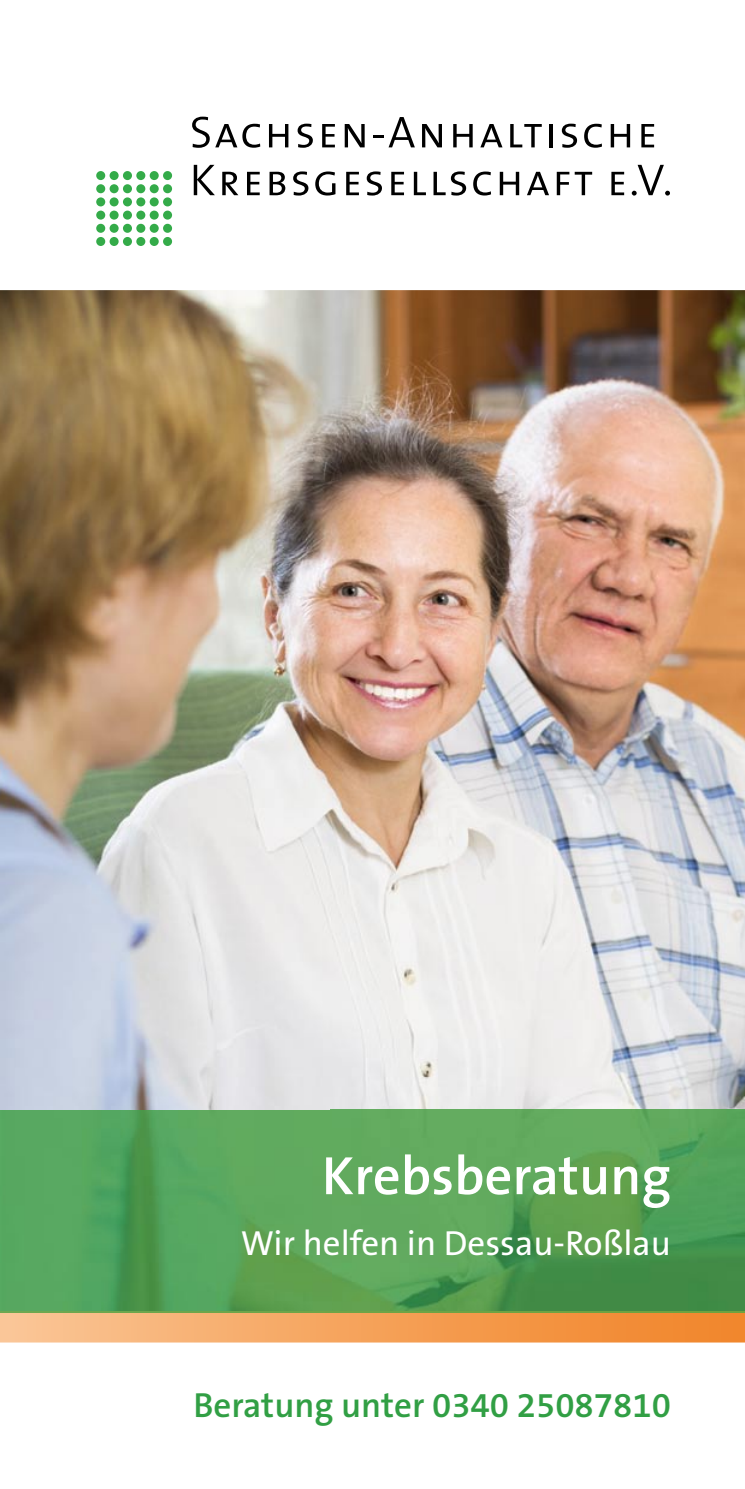
<style>
.page{position:relative;width:745px;height:1489px;background:#fff}
.page>*{position:absolute;margin:0;border:0;box-sizing:border-box;transform-origin:0 0}
.t1{font:600 54.5px "The Sans B6";color:#fff}
.t2{font:600 35px "The Sans B6";color:#319f44}
.t3{font:35px "The Sans B5 Plain";color:#fff}
</style>
<div class="page">
<img style="left:0;top:290px;width:744px;height:819px">
<svg style="left:194px;top:165px;width:21px;height:30px"></svg>
<svg style="left:222px;top:172px;width:16px;height:23px"></svg>
<svg style="left:247px;top:172px;width:12px;height:23px"></svg>
<svg style="left:269px;top:172px;width:16px;height:23px"></svg>
<svg style="left:293px;top:171px;width:15px;height:24px"></svg>
<svg style="left:315px;top:171px;width:20px;height:24px"></svg>
<svg style="left:346px;top:172px;width:13px;height:23px"></svg>
<svg style="left:366px;top:171px;width:16px;height:24px"></svg>
<svg style="left:391px;top:172px;width:13px;height:23px"></svg>
<svg style="left:413px;top:172px;width:12px;height:23px"></svg>
<svg style="left:433px;top:171px;width:33px;height:24px"></svg>
<svg style="left:473px;top:171px;width:17px;height:24px"></svg>
<svg style="left:499px;top:172px;width:20px;height:23px"></svg>
<svg style="left:527px;top:172px;width:21px;height:23px"></svg>
<svg style="left:556px;top:172px;width:35px;height:23px"></svg>
<svg style="left:611px;top:172px;width:12px;height:23px"></svg>
<svg style="left:631px;top:165px;width:38px;height:30px"></svg>
<svg style="left:192px;top:117px;width:68px;height:31px"></svg>
<svg style="left:269px;top:124px;width:19px;height:23px"></svg>
<svg style="left:297px;top:124px;width:15px;height:24px"></svg>
<svg style="left:322px;top:124px;width:13px;height:23px"></svg>
<svg style="left:344px;top:124px;width:20px;height:23px"></svg>
<svg style="left:373px;top:117px;width:41px;height:30px"></svg>
<svg style="left:422px;top:124px;width:19px;height:23px"></svg>
<svg style="left:453px;top:124px;width:19px;height:23px"></svg>
<svg style="left:480px;top:124px;width:22px;height:23px"></svg>
<svg style="left:510px;top:124px;width:31px;height:23px"></svg>
<hr style="left:549px;top:124px;width:3px;height:23px;background:#000">
<svg style="left:561px;top:124px;width:15px;height:24px"></svg>
<svg style="left:584px;top:124px;width:17px;height:24px"></svg>
<svg style="left:610px;top:124px;width:19px;height:23px"></svg>
<svg style="left:641px;top:124px;width:12px;height:23px"></svg>
<div style="left:163px;top:171px;width:9px;height:9px;background:#34ab49;border-radius:50%"></div>
<div style="left:96px;top:237px;width:9px;height:9px;background:#34ab49;border-radius:50%"></div>
<div style="left:109px;top:237px;width:9px;height:9px;background:#34ab49;border-radius:50%"></div>
<div style="left:96px;top:224px;width:9px;height:9px;background:#34ab49;border-radius:50%"></div>
<div style="left:123px;top:237px;width:9px;height:9px;background:#34ab49;border-radius:50%"></div>
<div style="left:109px;top:224px;width:9px;height:9px;background:#34ab49;border-radius:50%"></div>
<div style="left:96px;top:210px;width:9px;height:10px;background:#34ab49;border-radius:50%"></div>
<div style="left:136px;top:237px;width:9px;height:9px;background:#34ab49;border-radius:50%"></div>
<div style="left:123px;top:224px;width:9px;height:9px;background:#34ab49;border-radius:50%"></div>
<div style="left:109px;top:210px;width:9px;height:10px;background:#34ab49;border-radius:50%"></div>
<div style="left:96px;top:197px;width:9px;height:9px;background:#34ab49;border-radius:50%"></div>
<div style="left:150px;top:237px;width:9px;height:9px;background:#34ab49;border-radius:50%"></div>
<div style="left:136px;top:224px;width:9px;height:9px;background:#34ab49;border-radius:50%"></div>
<div style="left:123px;top:210px;width:9px;height:10px;background:#34ab49;border-radius:50%"></div>
<div style="left:109px;top:197px;width:9px;height:9px;background:#34ab49;border-radius:50%"></div>
<div style="left:96px;top:184px;width:9px;height:9px;background:#34ab49;border-radius:50%"></div>
<div style="left:163px;top:237px;width:9px;height:9px;background:#34ab49;border-radius:50%"></div>
<div style="left:150px;top:224px;width:9px;height:9px;background:#34ab49;border-radius:50%"></div>
<div style="left:136px;top:210px;width:9px;height:10px;background:#34ab49;border-radius:50%"></div>
<div style="left:123px;top:197px;width:9px;height:9px;background:#34ab49;border-radius:50%"></div>
<div style="left:109px;top:184px;width:9px;height:9px;background:#34ab49;border-radius:50%"></div>
<div style="left:96px;top:171px;width:9px;height:9px;background:#34ab49;border-radius:50%"></div>
<div style="left:163px;top:224px;width:9px;height:9px;background:#34ab49;border-radius:50%"></div>
<div style="left:150px;top:210px;width:9px;height:10px;background:#34ab49;border-radius:50%"></div>
<div style="left:136px;top:197px;width:9px;height:9px;background:#34ab49;border-radius:50%"></div>
<div style="left:123px;top:184px;width:9px;height:9px;background:#34ab49;border-radius:50%"></div>
<div style="left:109px;top:171px;width:9px;height:9px;background:#34ab49;border-radius:50%"></div>
<div style="left:163px;top:210px;width:9px;height:10px;background:#34ab49;border-radius:50%"></div>
<div style="left:150px;top:197px;width:9px;height:9px;background:#34ab49;border-radius:50%"></div>
<div style="left:136px;top:184px;width:9px;height:9px;background:#34ab49;border-radius:50%"></div>
<div style="left:123px;top:171px;width:9px;height:9px;background:#34ab49;border-radius:50%"></div>
<div style="left:163px;top:197px;width:9px;height:9px;background:#34ab49;border-radius:50%"></div>
<div style="left:150px;top:184px;width:9px;height:9px;background:#34ab49;border-radius:50%"></div>
<div style="left:136px;top:171px;width:9px;height:9px;background:#34ab49;border-radius:50%"></div>
<div style="left:163px;top:184px;width:9px;height:9px;background:#34ab49;border-radius:50%"></div>
<div style="left:150px;top:171px;width:9px;height:9px;background:#34ab49;border-radius:50%"></div>
<svg style="left:0;top:1312px;width:744px;height:30px;background:#f0a35b"></svg>
<img style="left:0;top:1109px;width:744px;height:202px">
<hr style="left:0;top:1311px;width:744px;height:1px;background:#6da447">
<h1 class="t1" style="left:322px;top:1146px;width:350px">Krebsberatung</h1>
<p class="t3" style="left:240px;top:1223px;width:431px">Wir helfen in Dessau-Roßlau</p>
<p class="t2" style="left:193px;top:1386px;width:478px">Beratung unter 0340 25087810</p>
</div>
